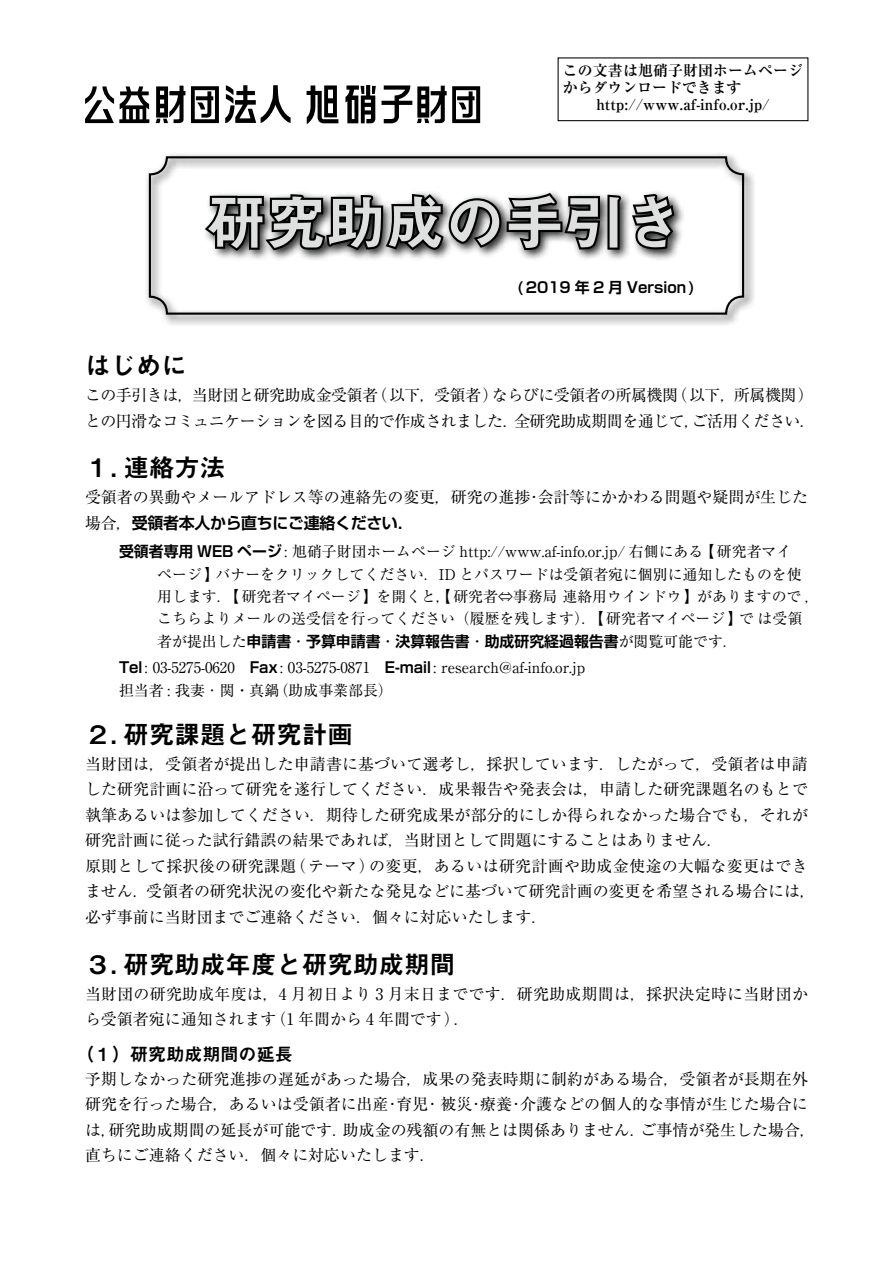
<style>
.page{position:relative;width:893px;height:1263px;background:#fff}
.page>*{position:absolute;margin:0;border:0;box-sizing:border-box;transform-origin:0 0}
.t1{font:59.55px "Midashi Go Pro MB31";color:#dedfdf}
.t2{font:25.5px "Midashi Go Pro MB31";color:#000}
.t3{font:18px "Midashi Go Pro MB31";color:#000}
.t4{font:15.9px/25.5px "Ryumin Pro";color:#000}
.t5{font:15.9px/25.5px "Ryumin Pro";letter-spacing:-.03em;color:#000}
.t6{font:700 15.9px "Shin Go Pro De";letter-spacing:-.02em;color:#000}
.t7{font:14.85px/22.4px "Ryumin Pro";color:#000}
.t8{font:700 14.85px "Shin Go Pro De";color:#000}
.t9{font:700 14.85px "Ryumin Pro";color:#000}
.s1{font-family:"Ryumin Pro";font-weight:400}
.s2{font-family:"Shin Go Pro De";font-weight:700}
</style>
<div class="page">
<div style="left:558px;top:57px;width:250px;height:64px;border:1px solid #000"></div>
<svg style="left:307px;top:85px;width:31px;height:39px"></svg>
<svg style="left:155px;top:86px;width:30px;height:37px"></svg>
<svg style="left:191px;top:86px;width:28px;height:37px"></svg>
<svg style="left:345px;top:85px;width:135px;height:38px"></svg>
<svg style="left:225px;top:85px;width:66px;height:38px"></svg>
<svg style="left:85px;top:86px;width:64px;height:37px"></svg>
<div style="left:145px;top:153px;width:611px;height:174px;background:#000;opacity:.88"></div>
<svg style="left:201px;top:190px;width:422px;height:64px"></svg>
<svg style="left:629px;top:191px;width:49px;height:61px"></svg>
<div style="left:149px;top:156px;width:595px;height:159px;border:2px solid #000;border-radius:17px"></div>
<p class="t9" style="left:563px;top:58px;width:242px">この文書は旭硝子財団ホームページ</p>
<p class="t9" style="left:563px;top:75px;width:180px">からダウンロードできます</p>
<p class="t9" style="left:596px;top:92px;width:175px">http://www.af-info.or.jp/</p>
<h1 class="t1" style="left:207px;top:175px;width:478px">研究助成の手引き</h1>
<p class="t8" style="left:517px;top:275px;width:180px">( 2019 年 2 月 Version )</p>
<h2 class="t2" style="left:85px;top:345px;width:104px">はじめに</h2>
<p class="t5" style="left:85px;top:381px;width:732px">この手引きは，当財団と研究助成金受領者（以下，受領者）ならびに受領者の所属機関（以下，所属機関）との円滑なコミュニケーションを図る目的で作成されました．全研究助成期間を通じて，ご活用ください．</p>
<h2 class="t2" style="left:85px;top:447px;width:142px">１. 連絡方法</h2>
<p class="t4" style="left:85px;top:483px;width:724px">受領者の異動やメールアドレス等の連絡先の変更，研究の進捗･会計等にかかわる問題や疑問が生じた</p>
<p class="t6" style="left:85px;top:509px;width:330px"><span class="s1">場合，</span>受領者本人から直ちにご連絡ください．</p>
<p class="t7" style="left:157px;top:540px;width:652px;text-indent:-38px"><span class="s2">受領者専用 WEB ページ</span> : 旭硝子財団ホームページ http://www.af-info.or.jp/ 右側にある【 研究者マイページ 】バナーをクリックしてください．ID とパスワードは受領者宛に個別に通知したものを使用します．【 研究者マイページ 】を開くと，【 研究者⇔事務局連絡用ウインドウ 】がありますので ,こちらよりメールの送受信を行ってください（履歴を残します）．【 研究者マイページ 】では受領</p>
<p class="t8" style="left:157px;top:629px;width:582px"><span class="s1">者が提出した</span>申請書<span class="s1">・</span>予算申請書<span class="s1">・</span>決算報告書<span class="s1">・</span>助成研究経過報告書<span class="s1">が閲覧可能です．</span></p>
<p class="t7" style="left:119px;top:655px;width:468px"><span class="s2">Tel</span> : 03-5275-0620 <span class="s2">Fax</span> : 03-5275-0871 <span class="s2">E-mail</span> : research@af-info.or.jp担当者 : 我妻･関・真鍋（助成事業部長）</p>
<h2 class="t2" style="left:85px;top:714px;width:270px">２. 研究課題と研究計画</h2>
<p class="t4" style="left:85px;top:750px;width:732px">当財団は，受領者が提出した申請書に基づいて選考し，採択しています．したがって，受領者は申請した研究計画に沿って研究を遂行してください．成果報告や発表会は，申請した研究課題名のもとで執筆あるいは参加してください．期待した研究成果が部分的にしか得られなかった場合でも，それが研究計画に従った試行錯誤の結果であれば，当財団として問題にすることはありません．<br>原則として採択後の研究課題（テーマ）の変更，あるいは研究計画や助成金使途の大幅な変更はできません．受領者の研究状況の変化や新たな発見などに基づいて研究計画の変更を希望される場合には，必ず事前に当財団までご連絡ください．個々に対応いたします．</p>
<h2 class="t2" style="left:85px;top:944px;width:372px">３. 研究助成年度と研究助成期間</h2>
<p class="t4" style="left:85px;top:980px;width:724px">当財団の研究助成年度は，4 月初日より 3 月末日までです．研究助成期間は，採択決定時に当財団から受領者宛に通知されます（1 年間から 4 年間です）．</p>
<p class="t3" style="left:76px;top:1040px;width:218px">（１）研究助成期間の延長</p>
<p class="t4" style="left:85px;top:1065px;width:732px">予期しなかった研究進捗の遅延があった場合，成果の発表時期に制約がある場合，受領者が長期在外研究を行った場合，あるいは受領者に出産･育児･被災･療養･介護などの個人的な事情が生じた場合には，研究助成期間の延長が可能です．助成金の残額の有無とは関係ありません．ご事情が発生した場合，直ちにご連絡ください．個々に対応いたします．</p>
</div>
